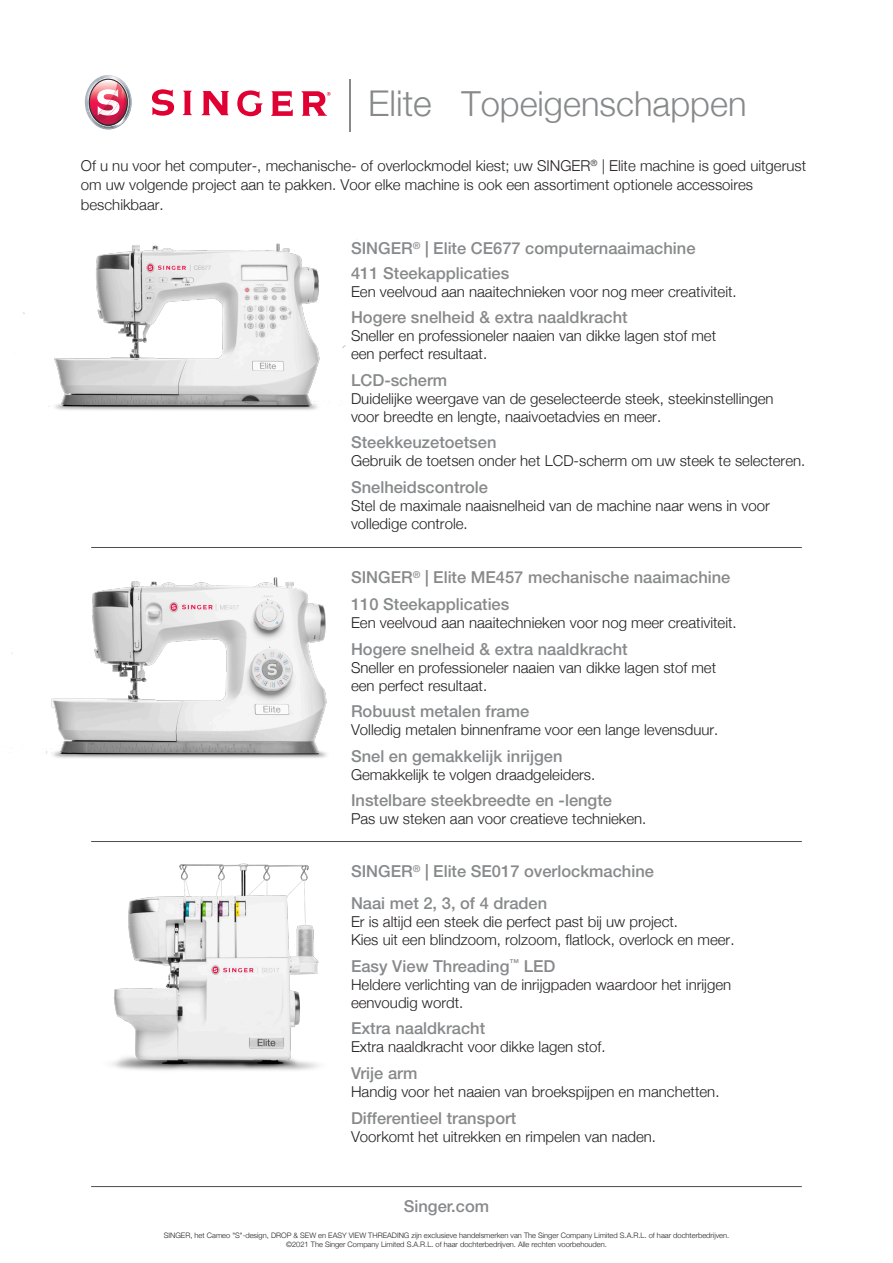
<style>
.page{position:relative;width:893px;height:1263px;background:#fff}
.page>*{position:absolute;margin:0;border:0;box-sizing:border-box;transform-origin:0 0}
.t1{font:300 35.7px "Helvetica Neue";color:#87898a}
.t2{font:300 34.5px "Helvetica Neue";color:#87898b}
.t3{font:500 16.5px "Helvetica Neue LT Std";color:#87898b}
.t4{font:300 15px/18px "Helvetica Neue";color:#231f20}
.t5{font:300 7.5px/9px "Helvetica Neue";color:#231f20;text-align:center}
</style>
<div class="page">
<img style="left:23px;top:243px;width:335px;height:167px">
<img style="left:11px;top:577px;width:316px;height:181px">
<img style="left:112px;top:863px;width:207px;height:208px">
<hr style="left:91px;top:547px;width:711px;height:1px;background:#231f20">
<hr style="left:91px;top:841px;width:711px;height:1px;background:#231f20">
<hr style="left:91px;top:1186px;width:711px;height:1px;background:#231f20">
<svg style="left:152px;top:89px;width:22px;height:27px"></svg>
<svg style="left:182px;top:91px;width:10px;height:24px"></svg>
<svg style="left:201px;top:91px;width:28px;height:24px"></svg>
<svg style="left:237px;top:90px;width:26px;height:26px"></svg>
<svg style="left:271px;top:91px;width:22px;height:25px"></svg>
<svg style="left:301px;top:91px;width:30px;height:25px"></svg>
<svg style="left:85px;top:75px;width:47px;height:54px"></svg>
<hr style="left:349px;top:79px;width:1px;height:53px;background:#87898a">
<p class="t1" style="left:368px;top:81px;width:65px">Elite</p>
<p class="t2" style="left:461px;top:82px;width:287px">Topeigenschappen</p>
<p class="t4" style="left:81px;top:155px;width:727px;line-height:19.5px">Of u nu voor het computer-, mechanische- of overlockmodel kiest; uw SINGER<sup>®</sup> | Elite machine is goed uitgerust om uw volgende project aan te pakken. Voor elke machine is ook een assortiment optionele accessoires beschikbaar.</p>
<p class="t3" style="left:351px;top:239px;width:346px">SINGER<sup>®</sup> | Elite CE677 computernaaimachine</p>
<p class="t3" style="left:351px;top:263px;width:160px">411 Steekapplicaties</p>
<p class="t4" style="left:351px;top:282px;width:387px">Een veelvoud aan naaitechnieken voor nog meer creativiteit.</p>
<p class="t3" style="left:351px;top:308px;width:278px">Hogere snelheid &amp; extra naaldkracht</p>
<p class="t4" style="left:351px;top:327px;width:367px">Sneller en professioneler naaien van dikke lagen stof met een perfect resultaat.</p>
<p class="t3" style="left:351px;top:370px;width:98px">LCD-scherm</p>
<p class="t4" style="left:351px;top:389px;width:424px">Duidelijke weergave van de geselecteerde steek, steekinstellingen voor breedte en lengte, naaivoetadvies en meer.</p>
<p class="t3" style="left:351px;top:433px;width:147px">Steekkeuzetoetsen</p>
<p class="t4" style="left:351px;top:452px;width:456px">Gebruik de toetsen onder het LCD-scherm om uw steek te selecteren.</p>
<p class="t3" style="left:351px;top:477px;width:138px">Snelheidscontrole</p>
<p class="t4" style="left:351px;top:496px;width:420px">Stel de maximale naaisnelheid van de machine naar wens in voor volledige controle.</p>
<p class="t3" style="left:351px;top:568px;width:381px">SINGER<sup>®</sup> | Elite ME457 mechanische naaimachine</p>
<p class="t3" style="left:351px;top:594px;width:160px">110 Steekapplicaties</p>
<p class="t4" style="left:351px;top:613px;width:387px">Een veelvoud aan naaitechnieken voor nog meer creativiteit.</p>
<p class="t3" style="left:351px;top:639px;width:278px">Hogere snelheid &amp; extra naaldkracht</p>
<p class="t4" style="left:351px;top:658px;width:367px">Sneller en professioneler naaien van dikke lagen stof met een perfect resultaat.</p>
<p class="t3" style="left:351px;top:701px;width:180px">Robuust metalen frame</p>
<p class="t4" style="left:351px;top:721px;width:369px">Volledig metalen binnenframe voor een lange levensduur.</p>
<p class="t3" style="left:351px;top:746px;width:213px">Snel en gemakkelijk inrijgen</p>
<p class="t4" style="left:351px;top:765px;width:246px">Gemakkelijk te volgen draadgeleiders.</p>
<p class="t3" style="left:351px;top:791px;width:263px">Instelbare steekbreedte en -lengte</p>
<p class="t4" style="left:351px;top:810px;width:297px">Pas uw steken aan voor creatieve technieken.</p>
<p class="t3" style="left:351px;top:862px;width:304px">SINGER<sup>®</sup> | Elite SE017 overlockmachine</p>
<p class="t3" style="left:351px;top:894px;width:198px">Naai met 2, 3, of 4 draden</p>
<p class="t4" style="left:351px;top:913px;width:385px">Er is altijd een steek die perfect past bij uw project.<br>Kies uit een blindzoom, rolzoom, flatlock, overlock en meer.</p>
<p class="t3" style="left:351px;top:956px;width:206px">Easy View Threading<sup>™</sup> LED</p>
<p class="t4" style="left:351px;top:975px;width:382px">Heldere verlichting van de inrijgpaden waardoor het inrijgen eenvoudig wordt.</p>
<p class="t3" style="left:351px;top:1019px;width:136px">Extra naaldkracht</p>
<p class="t4" style="left:351px;top:1038px;width:256px">Extra naaldkracht voor dikke lagen stof.</p>
<p class="t3" style="left:351px;top:1063px;width:68px">Vrije arm</p>
<p class="t4" style="left:351px;top:1082px;width:370px">Handig voor het naaien van broekspijpen en manchetten.</p>
<p class="t3" style="left:351px;top:1108px;width:167px">Differentieel transport</p>
<p class="t4" style="left:351px;top:1127px;width:307px">Voorkomt het uitrekken en rimpelen van naden.</p>
<p class="t3" style="left:404px;top:1196px;width:87px">Singer.com</p>
<p class="t5" style="left:164px;top:1231px;width:567px">SINGER, het Cameo "S"-design, DROP &amp; SEW en EASY VIEW THREADING zijn exclusieve handelsmerken van The Singer Company Limited S.A.R.L. of haar dochterbedrijven. ©2021 The Singer Company Limited S.A.R.L. of haar dochterbedrijven. Alle rechten voorbehouden.</p>
</div>
